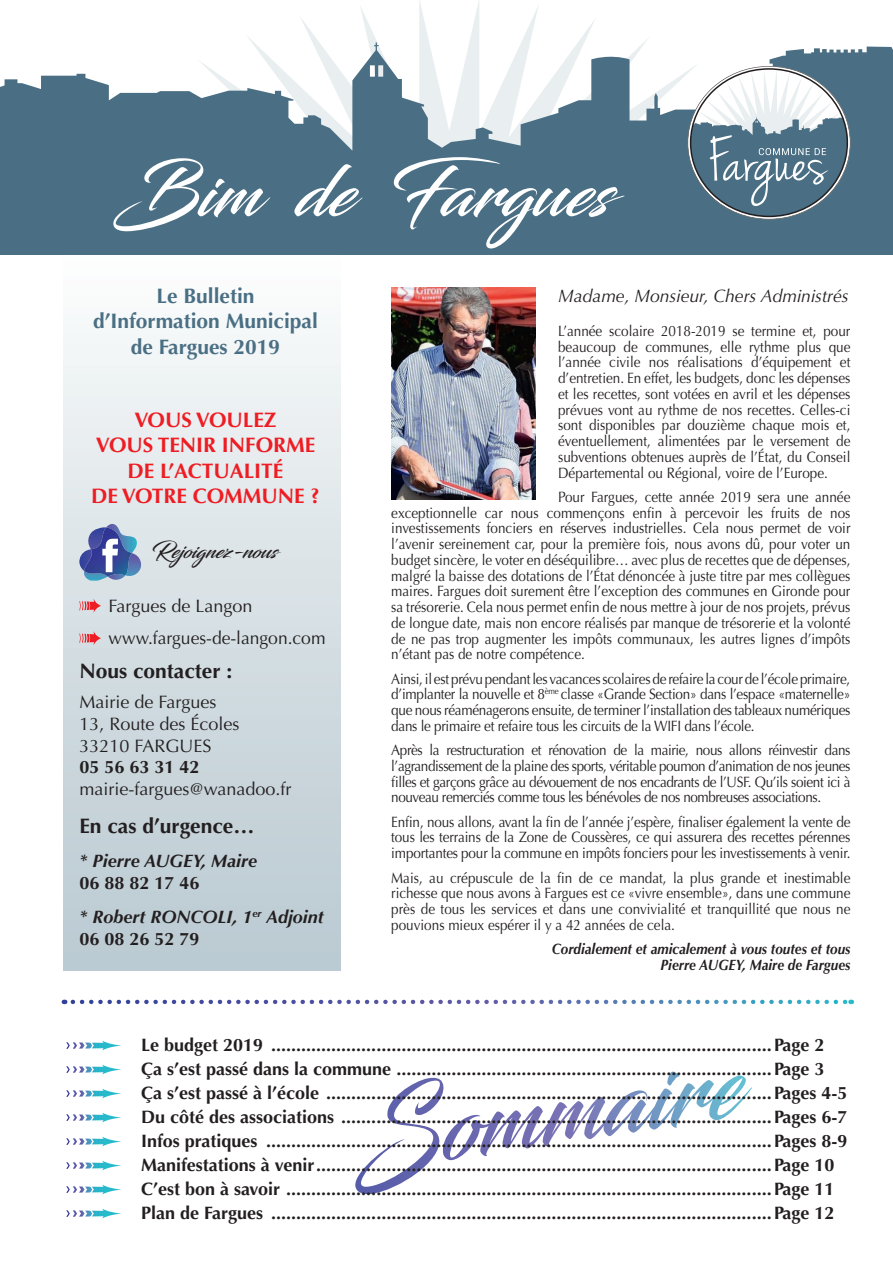
<style>
.page{position:relative;width:893px;height:1263px;background:#fff}
.page>*{position:absolute;margin:0;border:0;box-sizing:border-box;transform-origin:0 0}
.t1{font:70.2px "Blacksword";color:#fff}
.t2{font:700 21px/25.2px "Optima";color:#ee1d23;text-align:center}
.t3{font:700 21px/25.2px "Optima";color:#4a6f84;text-align:center}
.t4{font:700 21px "Optima";color:#231f20}
.t5{font:21px "Blacksword";color:#231f20}
.t6{font:700 18px/24px "Optima";color:#231f20}
.t7{font:18px/21.6px "Optima";color:#231f20}
.t8{font:italic 700 18px/34.3px "Optima";color:#231f20}
.t9{font:italic 18px "Optima";color:#231f20}
.t10{font:15px/15.8px "Optima";letter-spacing:-.01em;color:#231f20;text-align:justify;scale:.9 1}
.t11{font:italic 700 15px/15.8px "Optima";color:#231f20;text-align:right;scale:.9 1}
.s1{font-style:normal}
</style>
<div class="page">
<svg style="left:489px;top:1072px;width:250px;height:72px"></svg>
<svg style="left:247px;top:0;width:401px;height:43px"></svg>
<div style="left:64px;top:249px;width:276px;height:721px;background:linear-gradient(to bottom,#fbfcfc,#b8c8d0)"></div>
<svg style="left:0;top:43px;width:893px;height:229px"></svg>
<div style="left:0;top:169px;width:893px;height:86px;background:#4a6f84"></div>
<svg style="left:688px;top:66px;width:162px;height:153px"></svg>
<svg style="left:79px;top:599px;width:22px;height:13px"></svg>
<svg style="left:79px;top:631px;width:22px;height:14px"></svg>
<svg style="left:79px;top:524px;width:62px;height:57px;background:#7d91bf"></svg>
<img style="left:392px;top:287px;width:144px;height:212px">
<svg style="left:66px;top:1209px;width:55px;height:9px"></svg>
<svg style="left:66px;top:1185px;width:55px;height:9px"></svg>
<svg style="left:66px;top:1161px;width:55px;height:9px"></svg>
<svg style="left:66px;top:1137px;width:55px;height:9px"></svg>
<svg style="left:66px;top:1113px;width:55px;height:9px"></svg>
<svg style="left:66px;top:1089px;width:55px;height:9px"></svg>
<svg style="left:66px;top:1065px;width:55px;height:9px"></svg>
<svg style="left:66px;top:1041px;width:55px;height:9px"></svg>
<svg style="left:73px;top:1000px;width:778px;height:4px"></svg>
<h1 class="t1" style="left:114px;top:151px;width:500px">Bim de Fargues</h1>
<h2 class="t3" style="left:93px;top:284px;width:226px">Le Bulletin d’Information Municipal de Fargues 2019</h2>
<p class="t9" style="left:558px;top:285px;width:292px">Madame, Monsieur, Chers Administrés</p>
<p class="t10" style="left:558px;top:323px;width:326px">L’année scolaire 2018-2019 se termine et, pour beaucoup de communes, elle rythme plus que l’année civile nos réalisations d’équipement et d’entretien. En effet, les budgets, donc les dépenses et les recettes, sont votées en avril et les dépenses prévues vont au rythme de nos recettes. Celles-ci sont disponibles par douzième chaque mois et, éventuellement, alimentées par le versement de subventions obtenues auprès de l’État, du Conseil Départemental ou Régional, voire de l’Europe.</p>
<p class="t10" style="left:391px;top:489px;width:512px;text-indent:167px">Pour Fargues, cette année 2019 sera une année exceptionnelle car nous commençons enfin à percevoir les fruits de nos investissements fonciers en réserves industrielles. Cela nous permet de voir l’avenir sereinement car, pour la première fois, nous avons dû, pour voter un budget sincère, le voter en déséquilibre… avec plus de recettes que de dépenses, malgré la baisse des dotations de l’État dénoncée à juste titre par mes collègues maires. Fargues doit surement être l’exception des communes en Gironde pour sa trésorerie. Cela nous permet enfin de nous mettre à jour de nos projets, prévus de longue date, mais non encore réalisés par manque de trésorerie et la volonté de ne pas trop augmenter les impôts communaux, les autres lignes d’impôts n’étant pas de notre compétence.</p>
<p class="t10" style="left:391px;top:671px;width:512px">Ainsi, il est prévu pendant les vacances scolaires de refaire la cour de l’école primaire, d’implanter la nouvelle et 8<sup>ème</sup> classe «Grande Section» dans l’espace «maternelle» que nous réaménagerons ensuite, de terminer l’installation des tableaux numériques dans le primaire et refaire tous les circuits de la WIFI dans l’école.</p>
<p class="t10" style="left:391px;top:742px;width:512px">Après la restructuration et rénovation de la mairie, nous allons réinvestir dans l’agrandissement de la plaine des sports, véritable poumon d’animation de nos jeunes filles et garçons grâce au dévouement de nos encadrants de l’USF. Qu’ils soient ici à nouveau remerciés comme tous les bénévoles de nos nombreuses associations.</p>
<p class="t10" style="left:391px;top:814px;width:512px">Enfin, nous allons, avant la fin de l’année j’espère, finaliser également la vente de tous les terrains de la Zone de Coussères, ce qui assurera des recettes pérennes importantes pour la commune en impôts fonciers pour les investissements à venir.</p>
<p class="t10" style="left:391px;top:870px;width:512px">Mais, au crépuscule de la fin de ce mandat, la plus grande et inestimable richesse que nous avons à Fargues est ce «vivre ensemble», dans une commune près de tous les services et dans une convivialité et tranquillité que nous ne pouvions mieux espérer il y a 42 années de cela.</p>
<p class="t11" style="left:552px;top:941px;width:333px">Cordialement et amicalement à vous toutes et tous<br>Pierre AUGEY, Maire de Fargues</p>
<h2 class="t2" style="left:91px;top:408px;width:230px">VOUS VOULEZ<br>VOUS TENIR INFORME<br>DE L’ACTUALITÉ<br>DE VOTRE COMMUNE ?</h2>
<h2 class="t5" style="left:152px;top:538px;width:127px">Rejoignez-nous</h2>
<p class="t7" style="left:109px;top:590px;width:219px;line-height:32.4px">Fargues de Langon www.fargues-de-langon.com</p>
<h2 class="t4" style="left:79px;top:659px;width:154px">Nous contacter :</h2>
<p class="t7" style="left:79px;top:692px;width:162px">Mairie de Fargues<br>13, Route des Écoles<br>33210 FARGUES</p>
<p class="t6" style="left:79px;top:755px;width:122px">05 56 63 31 42</p>
<p class="t7" style="left:79px;top:778px;width:214px">mairie-fargues@wanadoo.fr</p>
<h2 class="t4" style="left:79px;top:813px;width:177px">En cas d’urgence…</h2>
<p class="t8" style="left:79px;top:844px;width:179px">* Pierre AUGEY, Maire</p>
<p class="t8" style="left:79px;top:865px;width:246px"><span class="s1">06 88 82 17 46<br></span>* Robert RONCOLI, 1<sup>er</sup> Adjoint</p>
<p class="t6" style="left:79px;top:927px;width:122px">06 08 26 52 79</p>
<p class="t6" style="left:141px;top:1033px;width:708px">Le budget 2019 .................................................................................................... Page 2<br>Ça s’est passé dans la commune ........................................................................... Page 3<br>Ça s’est passé à l’école ......................................................................................... Pages 4-5<br>Du côté des associations ...................................................................................... Pages 6-7<br>Infos pratiques ..................................................................................................... Pages 8-9<br>Manifestations à venir ........................................................................................... Page 10<br>C’est bon à savoir ................................................................................................. Page 11<br>Plan de Fargues .................................................................................................... Page 12</p>
</div>
